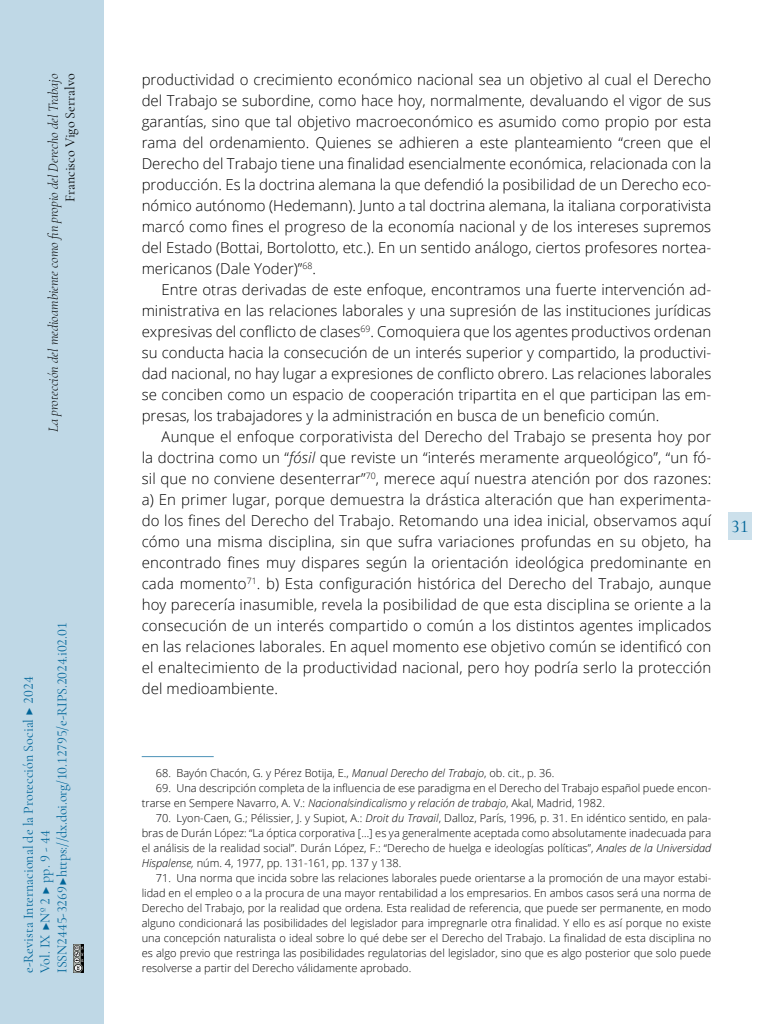
<style>
.page{position:relative;width:768px;height:1024px;background:#fff}
.page>*{position:absolute;margin:0;border:0;box-sizing:border-box;transform-origin:0 0}
.t1{font:500 18px "Cormorant Garamond";color:#006599}
.t2{font:300 15px/21px "Open Sans";color:#000;text-align:justify}
.t3{font:14px/16.8px "Cormorant Garamond";color:#006599}
.t4{font:italic 300 14px "Cormorant Garamond";color:#000}
.t5{font:14px "Cormorant Garamond";color:#000}
.t6{font:300 11px/15px "Open Sans";color:#000;text-align:justify}
.s1{font-style:italic}
</style>
<div class="page">
<hr style="left:142px;top:756px;width:72px;height:1px;background:#4d93b8">
<div style="left:0;top:0;width:103px;height:1024px;background:#bfd8e6"></div>
<div style="left:728px;top:512px;width:23px;height:28px;background:#cce0eb"></div>
<img style="left:74px;top:944px;width:10px;height:28px">
<p class="t4" style="left:45px;top:432px;width:360px;rotate:-90deg">La protección del medioambiente como fin propio del Derecho del Trabajo</p>
<p class="t5" style="left:62px;top:202px;width:130px;rotate:-90deg">Francisco Vigo Serralvo</p>
<p class="t3" style="left:20px;top:973px;width:352px;rotate:-90deg">e-Revista Internacional de la Protección Social ▶ 2024<br>Vol. IX ▶Nº 2 ▶ pp. 9 - 44<br>ISSN 2445-3269 ▶ https://dx.doi.org/10.12795/e-RIPS.2024.i02.01</p>
<p class="t2" style="left:142px;top:69px;width:571px">productividad o crecimiento económico nacional sea un objetivo al cual el Derecho del Trabajo se subordine, como hace hoy, normalmente, devaluando el vigor de sus garantías, sino que tal objetivo macroeconómico es asumido como propio por esta rama del ordenamiento. Quienes se adhieren a este planteamiento “creen que el Derecho del Trabajo tiene una finalidad esencialmente económica, relacionada con la producción. Es la doctrina alemana la que defendió la posibilidad de un Derecho eco&shy;nómico autónomo (Hedemann). Junto a tal doctrina alemana, la italiana corporativista marcó como fines el progreso de la economía nacional y de los intereses supremos del Estado (Bottai, Bortolotto, etc.). En un sentido análogo, ciertos profesores nortea&shy;mericanos (Dale Yoder)”<sup>68</sup>.</p>
<p class="t2" style="left:142px;top:279px;width:571px;text-indent:20px">Entre otras derivadas de este enfoque, encontramos una fuerte intervención ad&shy;ministrativa en las relaciones laborales y una supresión de las instituciones jurídicas expresivas del conflicto de clases<sup>69</sup>. Comoquiera que los agentes productivos ordenan su conducta hacia la consecución de un interés superior y compartido, la productivi&shy;dad nacional, no hay lugar a expresiones de conflicto obrero. Las relaciones laborales se conciben como un espacio de cooperación tripartita en el que participan las em&shy;presas, los trabajadores y la administración en busca de un beneficio común.</p>
<p class="t2" style="left:142px;top:426px;width:571px;text-indent:20px">Aunque el enfoque corporativista del Derecho del Trabajo se presenta hoy por la doctrina como un “<span class="s1">fósil</span> que reviste un “interés meramente arqueológico”, “un fó&shy;sil que no conviene desenterrar”<sup>70</sup>, merece aquí nuestra atención por dos razones: a) En primer lugar, porque demuestra la drástica alteración que han experimenta&shy;do los fines del Derecho del Trabajo. Retomando una idea inicial, observamos aquí cómo una misma disciplina, sin que sufra variaciones profundas en su objeto, ha encontrado fines muy dispares según la orientación ideológica predominante en cada momento<sup>71</sup>. b) Esta configuración histórica del Derecho del Trabajo, aunque hoy parecería inasumible, revela la posibilidad de que esta disciplina se oriente a la consecución de un interés compartido o común a los distintos agentes implicados en las relaciones laborales. En aquel momento ese objetivo común se identificó con el enaltecimiento de la productividad nacional, pero hoy podría serlo la protección del medioambiente.</p>
<p class="t1" style="left:731px;top:515px;width:19px">31</p>
<p class="t6" style="left:156px;top:765px;width:400px">68. Bayón Chacón, G. y Pérez Botija, E., <span class="s1">Manual Derecho del Trabajo</span>, ob. cit., p. 36.</p>
<p class="t6" style="left:142px;top:781px;width:571px;text-indent:14px">69. Una descripción completa de la influencia de ese paradigma en el Derecho del Trabajo español puede encon&shy;trarse en Sempere Navarro, A. V.: <span class="s1">Nacionalsindicalismo y relación de trabajo</span>, Akal, Madrid, 1982.</p>
<p class="t6" style="left:142px;top:811px;width:571px;text-indent:14px">70. Lyon-Caen, G.; Pélissier, J. y Supiot, A.: <span class="s1">Droit du Travail</span>, Dalloz, París, 1996, p. 31. En idéntico sentido, en pala&shy;bras de Durán López: “La óptica corporativa […] es ya generalmente aceptada como absolutamente inadecuada para el análisis de la realidad social”. Durán López, F.: “Derecho de huelga e ideologías políticas”, <span class="s1">Anales de la Universidad Hispalense,</span> núm. 4, 1977, pp. 131-161, pp. 137 y 138.</p>
<p class="t6" style="left:142px;top:871px;width:571px;text-indent:14px">71. Una norma que incida sobre las relaciones laborales puede orientarse a la promoción de una mayor estabi&shy;lidad en el empleo o a la procura de una mayor rentabilidad a los empresarios. En ambos casos será una norma de Derecho del Trabajo, por la realidad que ordena. Esta realidad de referencia, que puede ser permanente, en modo alguno condicionará las posibilidades del legislador para impregnarle otra finalidad. Y ello es así porque no existe una concepción naturalista o ideal sobre lo qué debe ser el Derecho del Trabajo. La finalidad de esta disciplina no es algo previo que restringa las posibilidades regulatorias del legislador, sino que es algo posterior que solo puede</p>
<p class="t6" style="left:142px;top:961px;width:271px">resolverse a partir del Derecho válidamente aprobado.</p>
</div>
